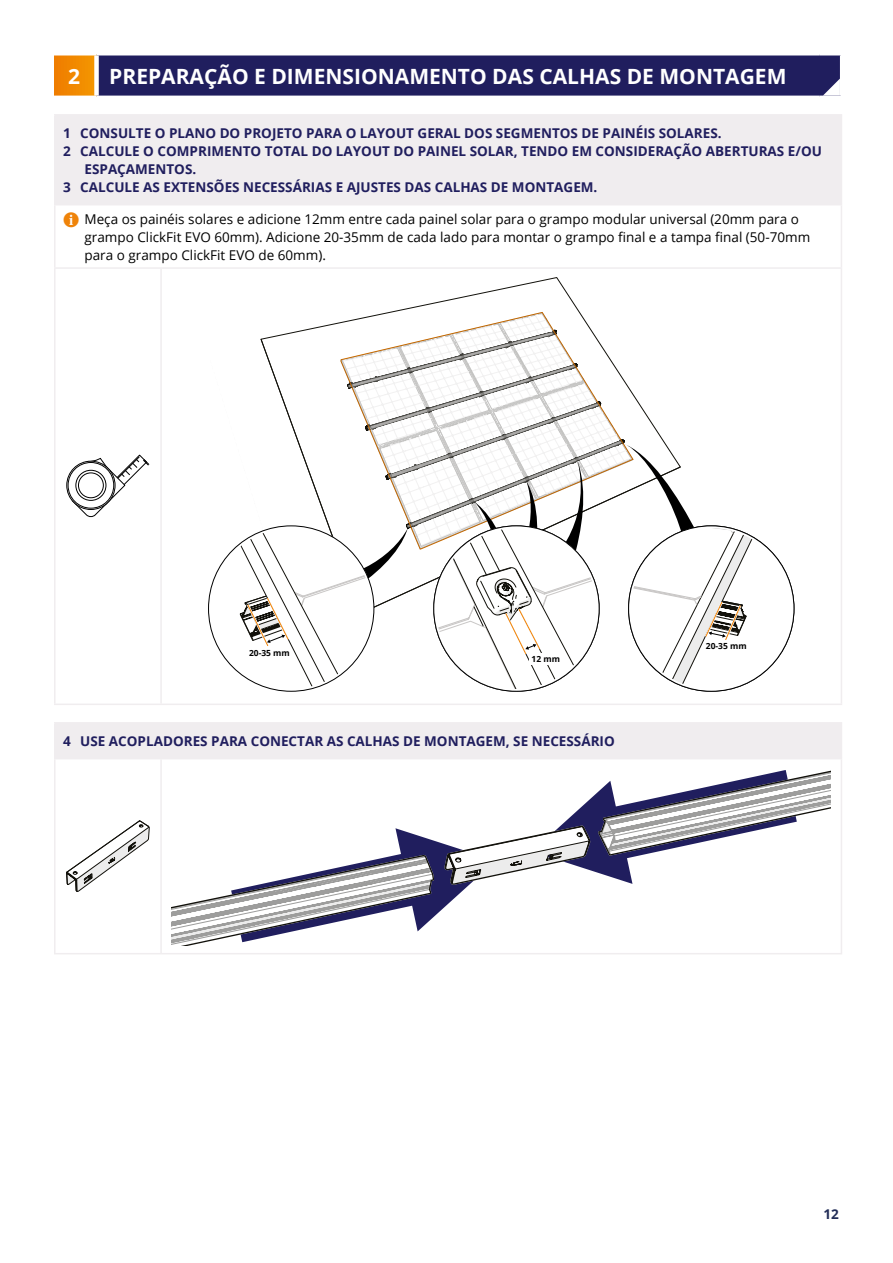
<style>
.page{position:relative;width:893px;height:1263px;background:#fff}
.page>*{position:absolute;margin:0;border:0;box-sizing:border-box;transform-origin:0 0}
.t1{font:700 21px "Open Sans";color:#fff}
.t2{font:700 13.5px "Open Sans";color:#201e5e}
.t3{font:13.5px/18px "Open Sans";color:#000}
.t4{font:700 13.5px "Open Sans";color:#222d57}
.t5{font:700 8.4px "Open Sans";color:#000}
.s1{color:#ef8309}
</style>
<div class="page">
<div style="left:54px;top:55px;width:43px;height:41px;background:#f18900"></div>
<hr style="left:54px;top:54px;width:43px;height:2px;background:#fff">
<div style="left:94px;top:56px;width:5px;height:40px;background:#fff"></div>
<svg style="left:97px;top:55px;width:744px;height:42px;background:#2b2a66"></svg>
<div style="left:55px;top:115px;width:786px;height:90px;background:#f0edef"></div>
<hr style="left:54px;top:114px;width:107px;height:2px;background:#f0edef">
<hr style="left:54px;top:116px;width:2px;height:88px;background:#f0edef">
<hr style="left:161px;top:114px;width:681px;height:2px;background:#f0edef">
<hr style="left:841px;top:116px;width:1px;height:88px;background:#f0edef">
<hr style="left:54px;top:204px;width:107px;height:1px;background:#f0edef">
<hr style="left:54px;top:205px;width:2px;height:62px;background:#f0edef">
<hr style="left:161px;top:204px;width:681px;height:1px;background:#f0edef">
<hr style="left:841px;top:205px;width:1px;height:62px;background:#f0edef">
<hr style="left:54px;top:267px;width:107px;height:2px;background:#f0edef">
<hr style="left:54px;top:269px;width:2px;height:434px;background:#f0edef">
<hr style="left:161px;top:267px;width:681px;height:2px;background:#f0edef">
<hr style="left:160px;top:269px;width:2px;height:434px;background:#f0edef">
<hr style="left:841px;top:269px;width:1px;height:434px;background:#f0edef">
<hr style="left:54px;top:703px;width:107px;height:2px;background:#f0edef">
<hr style="left:161px;top:703px;width:681px;height:2px;background:#f0edef">
<svg style="left:71px;top:454px;width:79px;height:64px"></svg>
<svg style="left:209px;top:312px;width:585px;height:379px"></svg>
<div style="left:55px;top:723px;width:786px;height:36px;background:#f0edef"></div>
<hr style="left:54px;top:722px;width:107px;height:1px;background:#f0edef">
<hr style="left:54px;top:723px;width:2px;height:35px;background:#f0edef">
<hr style="left:161px;top:722px;width:681px;height:1px;background:#f0edef">
<hr style="left:841px;top:723px;width:1px;height:35px;background:#f0edef">
<hr style="left:54px;top:758px;width:107px;height:1px;background:#f0edef">
<hr style="left:54px;top:759px;width:2px;height:194px;background:#f0edef">
<hr style="left:161px;top:758px;width:681px;height:1px;background:#f0edef">
<hr style="left:160px;top:759px;width:2px;height:194px;background:#f0edef">
<hr style="left:841px;top:759px;width:1px;height:194px;background:#f0edef">
<hr style="left:54px;top:953px;width:107px;height:1px;background:#f0edef">
<hr style="left:161px;top:953px;width:681px;height:1px;background:#f0edef">
<svg style="left:66px;top:820px;width:84px;height:72px"></svg>
<svg style="left:172px;top:770px;width:659px;height:175px"></svg>
<h1 class="t1" style="left:68px;top:61px;width:13px">2</h1>
<h1 class="t1" style="left:109px;top:61px;width:679px">PREPARAÇÃO E DIMENSIONAMENTO DAS CALHAS DE MONTAGEM</h1>
<p class="t2" style="left:63px;top:123px;width:660px">1 CONSULTE O PLANO DO PROJETO PARA O LAYOUT GERAL DOS SEGMENTOS DE PAINÉIS SOLARES.</p>
<p class="t2" style="left:63px;top:141px;width:760px">2 CALCULE O COMPRIMENTO TOTAL DO LAYOUT DO PAINEL SOLAR, TENDO EM CONSIDERAÇÃO ABERTURAS E/OU</p>
<p class="t2" style="left:85px;top:159px;width:113px">ESPAÇAMENTOS.</p>
<p class="t2" style="left:63px;top:177px;width:536px">3 CALCULE AS EXTENSÕES NECESSÁRIAS E AJUSTES DAS CALHAS DE MONTAGEM.</p>
<p class="t3" style="left:85px;top:209px;width:727px;text-indent:-21px"><span class="s1">✔</span> Meça os painéis solares e adicione 12mm entre cada painel solar para o grampo modular universal (20mm para o grampo ClickFit EVO 60mm). Adicione 20-35mm de cada lado para montar o grampo final e a tampa final (50-70mm para o grampo ClickFit EVO de 60mm).</p>
<p class="t5" style="left:249px;top:647px;width:42px">20-35 mm</p>
<p class="t5" style="left:532px;top:653px;width:30px">12 mm</p>
<p class="t2" style="left:63px;top:731px;width:553px">4 USE ACOPLADORES PARA CONECTAR AS CALHAS DE MONTAGEM, SE NECESSÁRIO</p>
<p class="t5" style="left:706px;top:640px;width:42px">20-35 mm</p>
<p class="t4" style="left:824px;top:1205px;width:17px">12</p>
</div>
